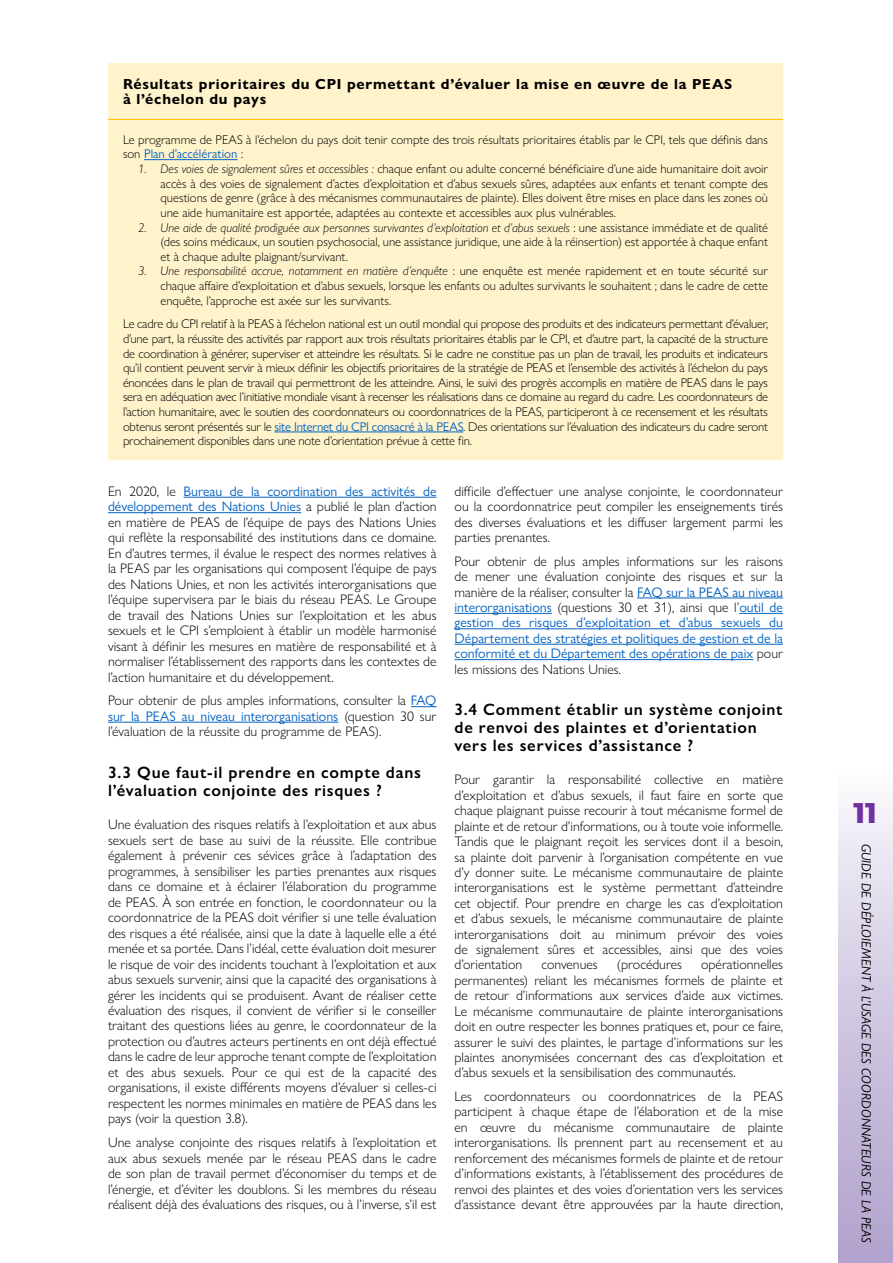
<style>
.page{position:relative;width:893px;height:1263px;background:#fff}
.page>*{position:absolute;margin:0;border:0;box-sizing:border-box;transform-origin:0 0}
.t1{font:800 28.5px "Montserrat";color:#7030a0}
.Small_headers_main{font:600 16.5px/18px "Gill Sans Nova";letter-spacing:.045em;color:#000}
.t2{font:700 14.7px/15.8px "Gill Sans Nova";letter-spacing:.05em;color:#000}
.t3{font:300 13.8px/15.5px "Gill Sans Nova";color:#000;text-align:justify}
.t4{font:13.8px/15.5px "Gill Sans Nova";color:#0563c1;text-align:justify}
.t5{font:italic 13.5px "Gill Sans Nova";color:#000}
.box_text{font:300 12.75px/14.7px "Gill Sans Nova";color:#000;text-align:justify}
.s1{font-weight:400;color:#0563c1}
.s2{font-style:italic}
.s3{font-weight:300;color:#000}
</style>
<div class="page">
<div style="left:839px;top:765px;width:54px;height:498px;background:linear-gradient(to bottom,#f9f8fc,#ae9eca)"></div>
<div style="left:108px;top:63px;width:675px;height:397px;background:#fff3cc"></div>
<hr style="left:108px;top:119px;width:675px;height:1px;background:#ffc000">
<hr style="left:144px;top:159px;width:93px;height:1px;background:#0563c1">
<hr style="left:274px;top:432px;width:189px;height:1px;background:#0563c1">
<hr style="left:184px;top:497px;width:253px;height:1px;background:#0563c1">
<hr style="left:108px;top:512px;width:193px;height:1px;background:#0563c1">
<svg style="left:411px;top:706px;width:26px;height:1px"></svg>
<hr style="left:108px;top:722px;width:230px;height:1px;background:#0563c1">
<hr style="left:637px;top:598px;width:146px;height:1px;background:#0563c1">
<hr style="left:454px;top:613px;width:98px;height:1px;background:#0563c1">
<hr style="left:739px;top:613px;width:44px;height:1px;background:#0563c1">
<hr style="left:454px;top:628px;width:329px;height:1px;background:#0563c1">
<hr style="left:454px;top:644px;width:329px;height:1px;background:#0563c1">
<hr style="left:454px;top:659px;width:299px;height:1px;background:#0563c1">
<p class="t2" style="left:123px;top:76px;width:611px">Résultats prioritaires du CPI permettant d’évaluer la mise en œuvre de la PEAS à l’échelon du pays</p>
<p class="box_text" style="left:123px;top:132px;width:646px">Le programme de PEAS à l’échelon du pays doit tenir compte des trois résultats prioritaires établis par le CPI, tels que définis dans son <span class="s1">Plan d’accélération</span> :</p>
<p class="box_text" style="left:160px;top:161px;width:609px;text-indent:-22px"><span class="s2">1. Des voies de signalement sûres et accessibles :</span> chaque enfant ou adulte concerné bénéficiaire d’une aide humanitaire doit avoir accès à des voies de signalement d’actes d’exploitation et d’abus sexuels sûres, adaptées aux enfants et tenant compte des questions de genre (grâce à des mécanismes communautaires de plainte). Elles doivent être mises en place dans les zones où une aide humanitaire est apportée, adaptées au contexte et accessibles aux plus vulnérables.</p>
<p class="box_text" style="left:160px;top:220px;width:609px;text-indent:-22px"><span class="s2">2. Une aide de qualité prodiguée aux personnes survivantes d’exploitation et d’abus sexuels</span> : une assistance immédiate et de qualité (des soins médicaux, un soutien psychosocial, une assistance juridique, une aide à la réinsertion) est apportée à chaque enfant et à chaque adulte plaignant/survivant.</p>
<p class="box_text" style="left:160px;top:264px;width:609px;text-indent:-22px"><span class="s2">3. Une responsabilité accrue, notamment en matière d’enquête</span> : une enquête est menée rapidement et en toute sécurité sur chaque affaire d’exploitation et d’abus sexuels, lorsque les enfants ou adultes survivants le souhaitent ; dans le cadre de cette enquête, l’approche est axée sur les survivants.</p>
<p class="box_text" style="left:123px;top:316px;width:647px">Le cadre du CPI relatif à la PEAS à l’échelon national est un outil mondial qui propose des produits et des indicateurs permettant d’évaluer, d’une part, la réussite des activités par rapport aux trois résultats prioritaires établis par le CPI, et d’autre part, la capacité de la structure de coordination à générer, superviser et atteindre les résultats. Si le cadre ne constitue pas un plan de travail, les produits et indicateurs qu’il contient peuvent servir à mieux définir les objectifs prioritaires de la stratégie de PEAS et l’ensemble des activités à l’échelon du pays énoncées dans le plan de travail qui permettront de les atteindre. Ainsi, le suivi des progrès accomplis en matière de PEAS dans le pays sera en adéquation avec l’initiative mondiale visant à recenser les réalisations dans ce domaine au regard du cadre. Les coordonnateurs de l’action humanitaire, avec le soutien des coordonnateurs ou coordonnatrices de la PEAS, participeront à ce recensement et les résultats obtenus seront présentés sur le <span class="s1">site Internet du CPI consacré à la PEAS</span>. Des orientations sur l’évaluation des indicateurs du cadre seront prochainement disponibles dans une note d’orientation prévue à cette fin.</p>
<p class="t3" style="left:108px;top:483px;width:330px">En 2020, le <span class="s1">Bureau de la coordination des activités de développement des Nations Unies</span> a publié le plan d’action en matière de PEAS de l’équipe de pays des Nations Unies qui reflète la responsabilité des institutions dans ce domaine.<br>En d’autres termes, il évalue le respect des normes relatives à la PEAS par les organisations qui composent l’équipe de pays des Nations Unies, et non les activités interorganisations que l’équipe supervisera par le biais du réseau PEAS. Le Groupe de travail des Nations Unies sur l’exploitation et les abus sexuels et le CPI s’emploient à établir un modèle harmonisé visant à définir les mesures en matière de responsabilité et à normaliser l’établissement des rapports dans les contextes de l’action humanitaire et du développement.</p>
<p class="t3" style="left:108px;top:693px;width:330px">Pour obtenir de plus amples informations, consulter la <span class="s1">FAQ sur la PEAS au niveau interorganisations</span> (question 30 sur l’évaluation de la réussite du programme de PEAS).</p>
<p class="Small_headers_main" style="left:108px;top:763px;width:315px">3.3 Que faut-il prendre en compte dans l’évaluation conjointe des risques ?</p>
<p class="t3" style="left:108px;top:817px;width:330px">Une évaluation des risques relatifs à l’exploitation et aux abus sexuels sert de base au suivi de la réussite. Elle contribue également à prévenir ces sévices grâce à l’adaptation des programmes, à sensibiliser les parties prenantes aux risques dans ce domaine et à éclairer l’élaboration du programme de PEAS. À son entrée en fonction, le coordonnateur ou la coordonnatrice de la PEAS doit vérifier si une telle évaluation des risques a été réalisée, ainsi que la date à laquelle elle a été menée et sa portée. Dans l’idéal, cette évaluation doit mesurer le risque de voir des incidents touchant à l’exploitation et aux abus sexuels survenir, ainsi que la capacité des organisations à gérer les incidents qui se produisent. Avant de réaliser cette évaluation des risques, il convient de vérifier si le conseiller traitant des questions liées au genre, le coordonnateur de la protection ou d’autres acteurs pertinents en ont déjà effectué dans le cadre de leur approche tenant compte de l’exploitation et des abus sexuels. Pour ce qui est de la capacité des organisations, il existe différents moyens d’évaluer si celles-ci respectent les normes minimales en matière de PEAS dans les pays (voir la question 3.8).</p>
<p class="t3" style="left:108px;top:1134px;width:330px">Une analyse conjointe des risques relatifs à l’exploitation et aux abus sexuels menée par le réseau PEAS dans le cadre de son plan de travail permet d’économiser du temps et de l’énergie, et d’éviter les doublons. Si les membres du réseau réalisent déjà des évaluations des risques, ou à l’inverse, s’il est</p>
<p class="t3" style="left:454px;top:483px;width:330px">difficile d’effectuer une analyse conjointe, le coordonnateur ou la coordonnatrice peut compiler les enseignements tirés des diverses évaluations et les diffuser largement parmi les parties prenantes.</p>
<p class="t4" style="left:454px;top:553px;width:330px"><span class="s3">Pour obtenir de plus amples informations sur les raisons de mener une évaluation conjointe des risques et sur la manière de la réaliser, consulter la</span> FAQ sur la PEAS au niveau interorganisations <span class="s3">(questions 30 et 31), ainsi que l’</span>outil de gestion des risques d’exploitation et d’abus sexuels du Département des stratégies et politiques de gestion et de la conformité et du Département des opérations de paix <span class="s3">pour les missions des Nations Unies.</span></p>
<p class="Small_headers_main" style="left:454px;top:700px;width:330px">3.4 Comment établir un système conjoint de renvoi des plaintes et d’orientation vers les services d’assistance ?</p>
<p class="t3" style="left:454px;top:772px;width:330px">Pour garantir la responsabilité collective en matière d’exploitation et d’abus sexuels, il faut faire en sorte que chaque plaignant puisse recourir à tout mécanisme formel de plainte et de retour d’informations, ou à toute voie informelle.<br>Tandis que le plaignant reçoit les services dont il a besoin, sa plainte doit parvenir à l’organisation compétente en vue d’y donner suite. Le mécanisme communautaire de plainte interorganisations est le système permettant d’atteindre cet objectif. Pour prendre en charge les cas d’exploitation et d’abus sexuels, le mécanisme communautaire de plainte interorganisations doit au minimum prévoir des voies de signalement sûres et accessibles, ainsi que des voies d’orientation</p>
<p class="t3" style="left:541px;top:957px;width:58px">convenues</p>
<p class="t3" style="left:617px;top:957px;width:67px">(procédures</p>
<p class="t3" style="left:454px;top:957px;width:330px;text-indent:247px">opérationnelles permanentes) reliant les mécanismes formels de plainte et de retour d’informations aux services d’aide aux victimes.<br>Le mécanisme communautaire de plainte interorganisations doit en outre respecter les bonnes pratiques et, pour ce faire, assurer le suivi des plaintes, le partage d’informations sur les plaintes anonymisées concernant des cas d’exploitation et d’abus sexuels et la sensibilisation des communautés.</p>
<p class="t3" style="left:454px;top:1088px;width:330px">Les coordonnateurs ou coordonnatrices de la PEAS participent à chaque étape de l’élaboration et de la mise en œuvre du mécanisme communautaire de plainte interorganisations. Ils prennent part au recensement et au renforcement des mécanismes formels de plainte et de retour d’informations existants, à l’établissement des procédures de renvoi des plaintes et des voies d’orientation vers les services d’assistance devant être approuvées par la haute direction,</p>
<h1 class="t1" style="left:853px;top:792px;width:25px">11</h1>
<p class="t5" style="left:874px;top:844px;width:401px;rotate:90deg">GUIDE DE DÉPLOIEMENT À L’USAGE DES COORDONNATEURS DE LA PEAS</p>
</div>
